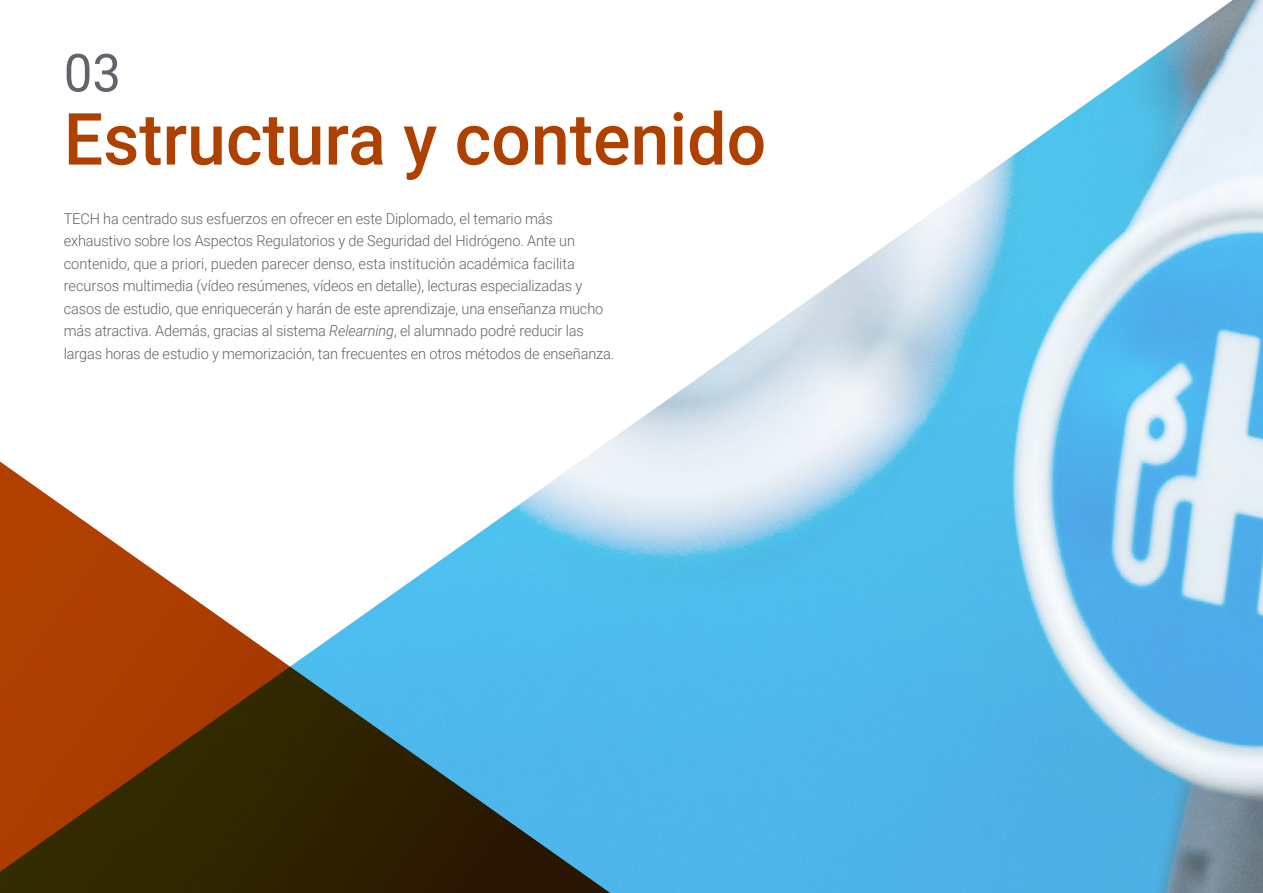
<style>
.page{position:relative;width:1263px;height:893px;background:#fff}
.page>*{position:absolute;margin:0;border:0;box-sizing:border-box;transform-origin:0 0}
.t1{font:500 72px "Roboto";color:#ae4000}
.t2{font:52.5px "Roboto";color:#61646a}
.t3{font:300 15px/22.5px "Roboto";letter-spacing:-.01em;color:#61646a}
.s1{font-style:italic}
</style>
<div class="page">
<img style="left:602px;top:0;width:661px;height:893px">
<svg style="left:0;top:446px;width:640px;height:447px"></svg>
<h2 class="t2" style="left:64px;top:36px;width:59px">03</h2>
<h1 class="t1" style="left:64px;top:89px;width:704px">Estructura y contenido</h1>
<p class="t3" style="left:64px;top:207px;width:552px">TECH ha centrado sus esfuerzos en ofrecer en este Diplomado, el temario más exhaustivo sobre los Aspectos Regulatorios y de Seguridad del Hidrógeno. Ante un contenido, que a priori, pueden parecer denso, esta institución académica facilita recursos multimedia (vídeo resúmenes, vídeos en detalle), lecturas especializadas y casos de estudio, que enriquecerán y harán de este aprendizaje, una enseñanza mucho más atractiva. Además, gracias al sistema <span class="s1">Relearning</span>, el alumnado podré reducir las largas horas de estudio y memorización, tan frecuentes en otros métodos de enseñanza.</p>
</div>
